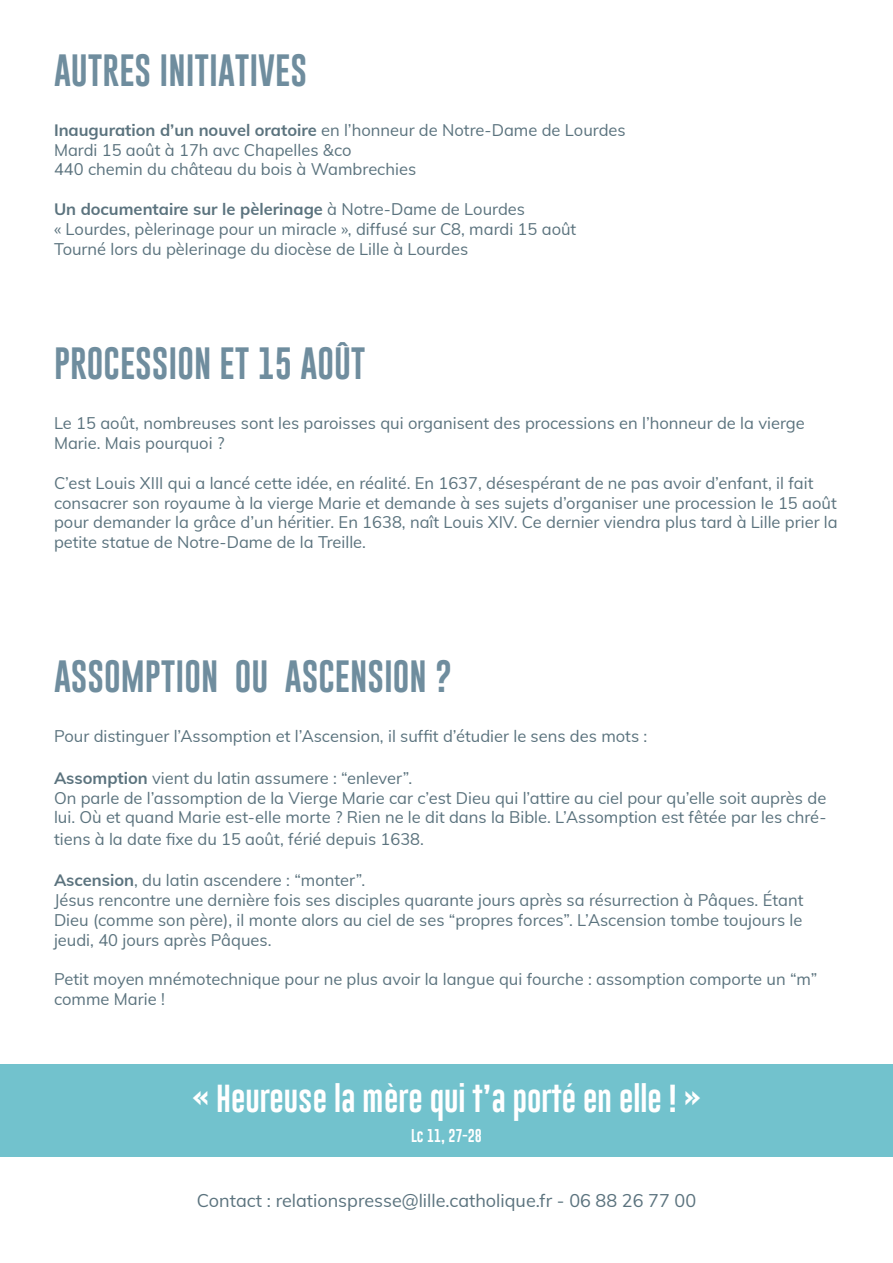
<style>
.page{position:relative;width:893px;height:1263px;background:#fff}
.page>*{position:absolute;margin:0;border:0;box-sizing:border-box;transform-origin:0 0}
.t1{font:33px "Gobold Lowplus";color:#6f8d9e}
.t2{font:28.5px "Gobold Lowplus";color:#fff}
.t3{font:18px "Muli";color:#5b737e}
.t4{font:16.5px/19.8px "Muli";color:#5b737e}
.t5{font:700 16.5px "Muli";color:#5b737e}
.t6{font:13.5px "Gobold Lowplus";color:#fff}
.s1{font-weight:700}
.s2{font-weight:400}
</style>
<div class="page">
<div style="left:0;top:1064px;width:893px;height:93px;background:#72c2cd"></div>
<p class="t1" style="left:54px;top:49px;width:255px">AUTRES INITIATIVES</p>
<p class="t4" style="left:54px;top:119px;width:573px"><span class="s1">Inauguration d’un nouvel oratoire</span> en l’honneur de Notre-Dame de Lourdes</p>
<p class="t4" style="left:54px;top:139px;width:299px">Mardi 15 août à 17h avc Chapelles &amp;co</p>
<p class="t4" style="left:54px;top:159px;width:364px">440 chemin du château du bois à Wambrechies</p>
<p class="t5" style="left:54px;top:197px;width:473px">Un documentaire sur le pèlerinage <span class="s2">à Notre-Dame de Lourdes</span></p>
<p class="t4" style="left:54px;top:218px;width:524px">« Lourdes, pèlerinage pour un miracle », diffusé sur C8, mardi 15 août</p>
<p class="t4" style="left:54px;top:238px;width:416px">Tourné lors du pèlerinage du diocèse de Lille à Lourdes</p>
<p class="t1" style="left:54px;top:342px;width:313px">PROCESSION ET 15 AOÛT</p>
<p class="t4" style="left:54px;top:413px;width:752px">Le 15 août, nombreuses sont les paroisses qui organisent des processions en l’honneur de la vierge<br>Marie. Mais pourquoi ?</p>
<p class="t4" style="left:54px;top:472px;width:785px">C’est Louis XIII qui a lancé cette idée, en réalité. En 1637, désespérant de ne pas avoir d’enfant, il fait consacrer son royaume à la vierge Marie et demande à ses sujets d’organiser une procession le 15 août pour demander la grâce d’un héritier. En 1638, naît Louis XIV. Ce dernier viendra plus tard à Lille prier la petite statue de Notre-Dame de la Treille.</p>
<p class="t1" style="left:54px;top:655px;width:399px">ASSOMPTION OU ASCENSION ?</p>
<p class="t4" style="left:54px;top:726px;width:595px">Pour distinguer l’Assomption et l’Ascension, il suffit d’étudier le sens des mots :</p>
<p class="t4" style="left:54px;top:767px;width:360px"><span class="s1">Assomption</span> vient du latin assumere : “enlever”.</p>
<p class="t4" style="left:54px;top:787px;width:774px">On parle de l’assomption de la Vierge Marie car c’est Dieu qui l’attire au ciel pour qu’elle soit auprès de lui. Où et quand Marie est-elle morte ? Rien ne le dit dans la Bible. L’Assomption est fêtée par les chré-</p>
<p class="t4" style="left:54px;top:828px;width:371px">tiens à la date fixe du 15 août, férié depuis 1638.</p>
<p class="t4" style="left:54px;top:870px;width:313px"><span class="s1">Ascension</span>, du latin ascendere : “monter”.</p>
<p class="t4" style="left:54px;top:890px;width:751px;text-align:justify">Jésus rencontre une dernière fois ses disciples quarante jours après sa résurrection à Pâques. Étant Dieu (comme son père), il monte alors au ciel de ses “propres forces”. L’Ascension tombe toujours le jeudi, 40 jours après Pâques.</p>
<p class="t4" style="left:54px;top:969px;width:765px">Petit moyen mnémotechnique pour ne plus avoir la langue qui fourche : assomption comporte un “m” comme Marie !</p>
<p class="t2" style="left:191px;top:1080px;width:512px">« Heureuse la mère qui t’a porté en elle ! »</p>
<p class="t6" style="left:411px;top:1126px;width:72px">Lc 11, 27-28</p>
<p class="t3" style="left:197px;top:1187px;width:501px">Contact : relationspresse@lille.catholique.fr - 06 88 26 77 00</p>
</div>
